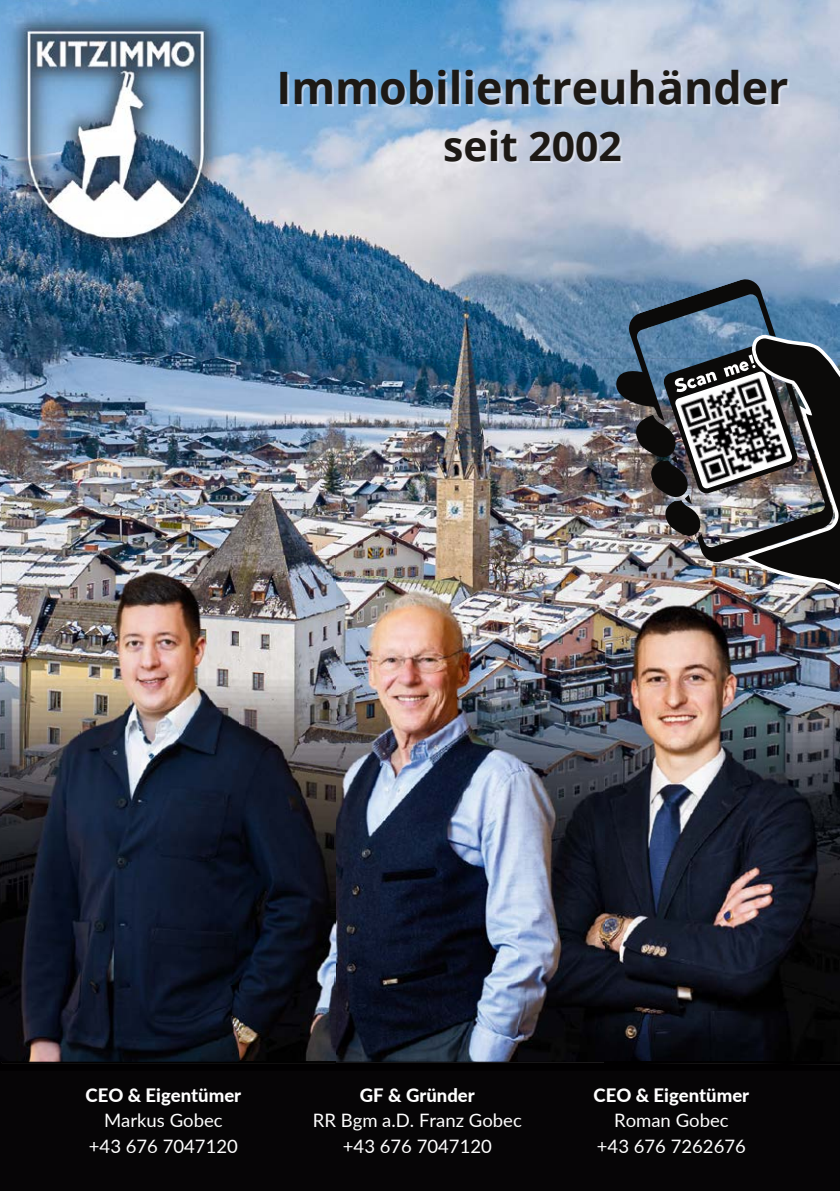
<style>
.page{position:relative;width:840px;height:1191px;background:#fff}
.page>*{position:absolute;margin:0;border:0;box-sizing:border-box;transform-origin:0 0}
.t1{font:700 44.6px "Open Sans";color:#1d1915}
.t2{font:700 40.8px "Open Sans";color:#1d1915}
.t3{font:18.4px/25.4px "Lato";color:#fff;text-align:center}
.t4{font:800 18.4px "Lato";color:#fff}
</style>
<div class="page">
<img style="left:0;top:0;width:839px;height:458px">
<div style="left:0;top:1061px;width:839px;height:130px;background:#060506"></div>
<img style="left:0;top:458px;width:839px;height:133px">
<img style="left:0;top:591px;width:2px;height:470px">
<img style="left:825px;top:591px;width:14px;height:470px">
<img style="left:518px;top:566px;width:307px;height:495px">
<img style="left:2px;top:555px;width:333px;height:508px">
<img style="left:239px;top:576px;width:365px;height:486px">
<img style="left:562px;top:1061px;width:277px;height:3px">
<img style="left:453px;top:1061px;width:372px;height:1px">
<img style="left:518px;top:1061px;width:86px;height:1px">
<img style="left:239px;top:1061px;width:96px;height:1px">
<img style="left:2px;top:2px;width:227px;height:263px">
<img style="left:282px;top:72px;width:507px;height:35px">
<img style="left:447px;top:132px;width:175px;height:31px">
<img style="left:613px;top:277px;width:226px;height:312px">
<img style="left:677px;top:374px;width:113px;height:113px">
<h1 class="t1" style="left:276px;top:57px;width:513px">Immobilientreuhänder</h1>
<h2 class="t2" style="left:443px;top:117px;width:180px">seit 2002</h2>
<p class="t4" style="left:85px;top:1081px;width:157px">CEO &amp; Eigentümer</p>
<p class="t3" style="left:89px;top:1107px;width:150px">Markus Gobec +43 676 7047120</p>
<p class="t4" style="left:360px;top:1081px;width:116px">GF &amp; Gründer</p>
<p class="t3" style="left:313px;top:1107px;width:210px">RR Bgm a.D. Franz Gobec +43 676 7047120</p>
<p class="t4" style="left:593px;top:1081px;width:157px">CEO &amp; Eigentümer</p>
<p class="t3" style="left:596px;top:1107px;width:150px">Roman Gobec +43 676 7262676</p>
</div>
